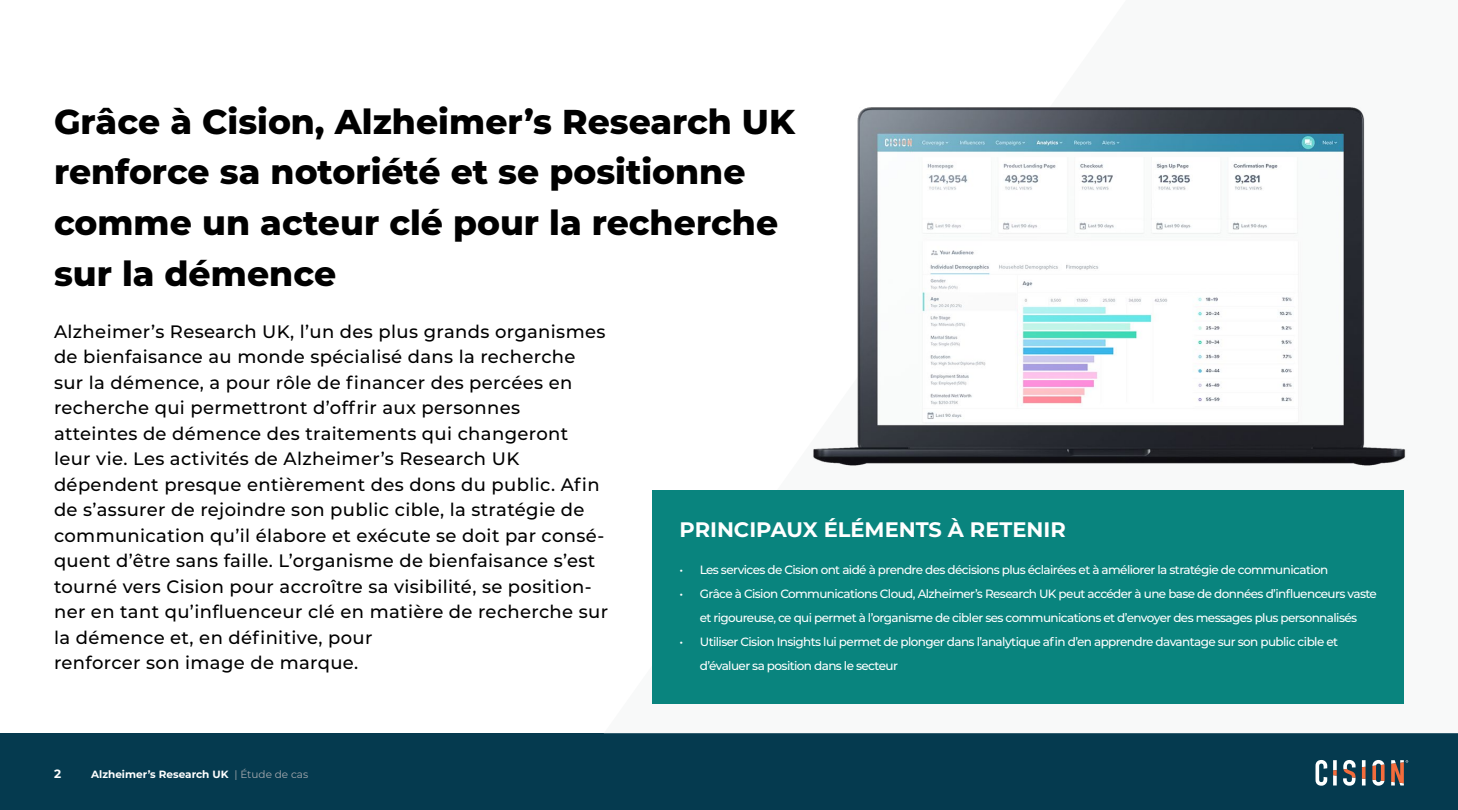
<style>
.page{position:relative;width:1458px;height:810px;background:#fff}
.page>*{position:absolute;margin:0;border:0;box-sizing:border-box;transform-origin:0 0}
.t1{font:800 34.5px/51px "Montserrat";color:#000}
.t2{font:700 21px "Montserrat";color:#fff}
.t3{font:500 18px/25.5px "Montserrat";letter-spacing:.02em;color:#000}
.t4{font:500 15px/24px "Montserrat";letter-spacing:-.05em;color:#fff}
.t5{font:500 12px/24px "Montserrat";letter-spacing:-.05em;color:#fff;text-align:center}
.t6{font:700 12px "Montserrat";color:#fff}
.t7{font:700 10.5px "Montserrat";color:#fff}
.s1{font-weight:400;color:#a5a9ae}
</style>
<div class="page">
<div style="left:0;top:733px;width:1458px;height:77px;background:#053a4f"></div>
<svg style="left:1333px;top:760px;width:4px;height:10px"></svg>
<svg style="left:1333px;top:776px;width:4px;height:10px"></svg>
<svg style="left:1333px;top:770px;width:4px;height:6px"></svg>
<svg style="left:1343px;top:760px;width:13px;height:26px"></svg>
<svg style="left:1362px;top:779px;width:4px;height:7px"></svg>
<svg style="left:1362px;top:760px;width:4px;height:7px"></svg>
<svg style="left:1362px;top:767px;width:4px;height:12px"></svg>
<svg style="left:1372px;top:760px;width:13px;height:26px"></svg>
<svg style="left:1316px;top:760px;width:11px;height:26px"></svg>
<svg style="left:1391px;top:760px;width:17px;height:26px"></svg>
<img style="left:813px;top:107px;width:593px;height:359px">
<div style="left:652px;top:490px;width:752px;height:214px;background:#09847e"></div>
<h1 class="t1" style="left:54px;top:94px;width:742px">Grâce à Cision, Alzheimer’s Research UK renforce sa notoriété et se positionne comme un acteur clé pour la recherche sur la démence</h1>
<p class="t3" style="left:54px;top:318px;width:556px">Alzheimer’s Research UK, l’un des plus grands organismes de bienfaisance au monde spécialisé dans la recherche sur la démence, a pour rôle de financer des percées en recherche qui permettront d’offrir aux personnes<br>atteintes de démence des traitements qui changeront leur vie. Les activités de Alzheimer’s Research UK dépendent presque entièrement des dons du public. Afin de s’assurer de rejoindre son public cible, la stratégie de communication qu’il élabore et exécute se doit par consé&shy;quent d’être sans faille. L’organisme de bienfaisance s’est tourné vers Cision pour accroître sa visibilité, se position&shy;ner en tant qu’influenceur clé en matière de recherche sur la démence et, en définitive, pour<br>renforcer son image de marque.</p>
<p class="t6" style="left:54px;top:765px;width:9px">2</p>
<p class="t7" style="left:91px;top:767px;width:219px">Alzheimer’s Research UK <span class="s1">| Étude de cas</span></p>
<p class="t2" style="left:680px;top:514px;width:388px">PRINCIPAUX ÉLÉMENTS À RETENIR</p>
<p class="t5" style="left:680px;top:558px;width:650px">• Les services de Cision ont aidé à prendre des décisions plus éclairées et à améliorer la stratégie de communication</p>
<p class="t5" style="left:680px;top:582px;width:699px">• Grâce à Cision Communications Cloud, Alzheimer’s Research UK peut accéder à une base de données d’influenceurs vaste et rigoureuse, ce qui permet à l’organisme de cibler ses communications et d’envoyer des messages plus personnalisés</p>
<p class="t5" style="left:700px;top:630px;width:640px;text-align:left;text-indent:-20px">• Utiliser Cision Insights lui permet de plonger dans l’analytique afin d’en apprendre davantage sur son public cible et d’évaluer sa position dans le secteur</p>
<p class="t2" style="left:680px;top:515px;width:196px">KEY TAKE AWAYS</p>
<p class="t4" style="left:680px;top:557px;width:675px">• Cision services led to making more informed decisions and to communicate more strategically</p>
<p class="t4" style="left:700px;top:581px;width:622px;text-indent:-20px">• Cision Communications Cloud helps Alzheimer’s Research UK access a wide and accurate influencer database, allowing them to target and send more personalized outreach</p>
<p class="t4" style="left:680px;top:629px;width:633px">• Using Cision Insights to take a deep dive into analytics to learn more about their targeted</p>
</div>
